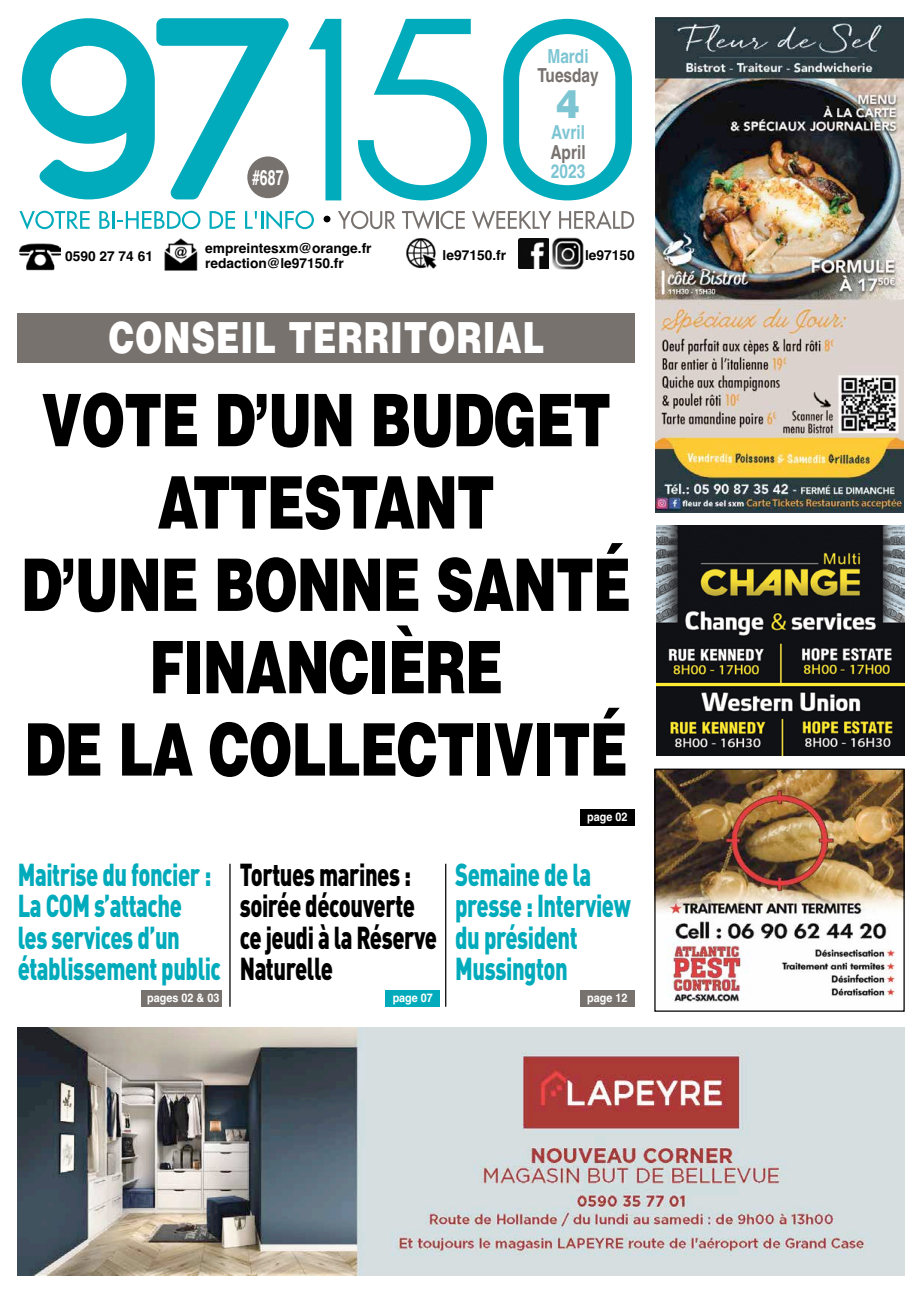
<style>
.page{position:relative;width:922px;height:1294px;background:#fff}
.page>*{position:absolute;margin:0;border:0;box-sizing:border-box;transform-origin:0 0}
.t1{font:900 72.62px/82.2px "Helvetica";letter-spacing:-.02em;color:#000;text-align:center;scale:.73 1}
.t2{font:900 42.88px "Helvetica";letter-spacing:.025em;color:#fff;scale:.76 1}
.t3{font:900 39.25px "Helvetica";color:#7dc5d3;scale:.9 1}
.t4{font:900 31.38px/31.4px "DIN Pro";letter-spacing:-.02em;color:#02abbb;scale:.7 1}
.t5{font:900 31.38px/31.4px "DIN Pro";letter-spacing:-.02em;color:#000;scale:.7 1}
.t6{font:700 21.12px "Helvetica";color:#fff;scale:.67 1}
.t7{font:700 19.25px "Helvetica";color:#7dc5d3;scale:.8 1}
.t8{font:700 19.25px "Helvetica";color:#78726f;scale:.8 1}
.t9{font:700 13.75px/15px "Helvetica";color:#000}
.t10{font:700 11.88px "Helvetica";color:#fff;scale:.91 1}
</style>
<div class="page">
<svg style="left:22px;top:18px;width:267px;height:181px"></svg>
<svg style="left:309px;top:19px;width:32px;height:181px"></svg>
<svg style="left:358px;top:19px;width:129px;height:181px"></svg>
<svg style="left:503px;top:19px;width:128px;height:181px"></svg>
<div style="left:247px;top:156px;width:41px;height:42px;background:#78726f;border-radius:50%"></div>
<div style="left:323px;top:216px;width:7px;height:6px;background:#000;border-radius:50%"></div>
<svg style="left:19px;top:211px;width:71px;height:19px"></svg>
<svg style="left:99px;top:211px;width:101px;height:18px"></svg>
<svg style="left:209px;top:211px;width:26px;height:18px"></svg>
<svg style="left:245px;top:210px;width:69px;height:19px"></svg>
<svg style="left:338px;top:211px;width:57px;height:18px"></svg>
<svg style="left:402px;top:211px;width:62px;height:18px"></svg>
<svg style="left:472px;top:211px;width:79px;height:18px"></svg>
<svg style="left:559px;top:210px;width:75px;height:19px"></svg>
<img style="left:20px;top:243px;width:40px;height:28px">
<img style="left:406px;top:238px;width:31px;height:31px">
<img style="left:518px;top:238px;width:66px;height:31px">
<img style="left:164px;top:239px;width:34px;height:32px">
<img style="left:18px;top:1027px;width:886px;height:248px">
<img style="left:656px;top:770px;width:246px;height:233px">
<div style="left:654px;top:768px;width:250px;height:243px;border:1px solid #000"></div>
<div style="left:18px;top:313px;width:616px;height:50px;background:#78726f"></div>
<hr style="left:229px;top:863px;width:1px;height:143px;background:#000">
<hr style="left:445px;top:863px;width:1px;height:143px;background:#000">
<div style="left:385px;top:989px;width:55px;height:17px;background:#02abbb"></div>
<div style="left:579px;top:989px;width:55px;height:17px;background:#78726f"></div>
<div style="left:141px;top:989px;width:81px;height:17px;background:#78726f"></div>
<img style="left:655px;top:18px;width:248px;height:494px">
<img style="left:656px;top:526px;width:248px;height:229px">
<div style="left:579px;top:809px;width:55px;height:17px;background:#000"></div>
<p class="t9" style="left:65px;top:248px;width:89px">0590 27 74 61</p>
<p class="t6" style="left:252px;top:160px;width:48px">#687</p>
<p class="t9" style="left:205px;top:241px;width:168px">empreintesxm@orange.fr redaction@le97150.fr</p>
<p class="t7" style="left:547px;top:40px;width:53px">Mardi</p>
<p class="t8" style="left:537px;top:60px;width:78px">Tuesday</p>
<p class="t7" style="left:551px;top:117px;width:44px">Avril</p>
<p class="t8" style="left:550px;top:137px;width:45px">April</p>
<p class="t7" style="left:550px;top:156px;width:44px">2023</p>
<p class="t3" style="left:556px;top:78px;width:28px">4</p>
<p class="t9" style="left:442px;top:247px;width:65px">le97150.fr</p>
<p class="t9" style="left:585px;top:248px;width:51px">le97150</p>
<h2 class="t2" style="left:109px;top:310px;width:574px">CONSEIL TERRITORIAL</h2>
<h1 class="t1" style="left:21px;top:377px;width:836px">VOTE D’UN BUDGET<br>ATTESTANT<br>D’UNE BONNE SANTÉ<br>FINANCIÈRE<br>DE LA COLLECTIVITÉ</h1>
<p class="t10" style="left:587px;top:807px;width:46px">page 02</p>
<p class="t4" style="left:18px;top:854px;width:292px">Maitrise du foncier :<br>La COM s’attache<br>les services d’un établissement public</p>
<p class="t5" style="left:240px;top:854px;width:283px">Tortues marines : soirée découverte ce jeudi à la Réserve<br>Naturelle</p>
<p class="t4" style="left:455px;top:854px;width:252px">Semaine de la presse : Interview du président<br>Mussington</p>
<p class="t10" style="left:147px;top:987px;width:81px">pages 02 &amp; 03</p>
<p class="t10" style="left:392px;top:987px;width:46px">page 07</p>
<p class="t10" style="left:587px;top:987px;width:46px">page 12</p>
</div>
